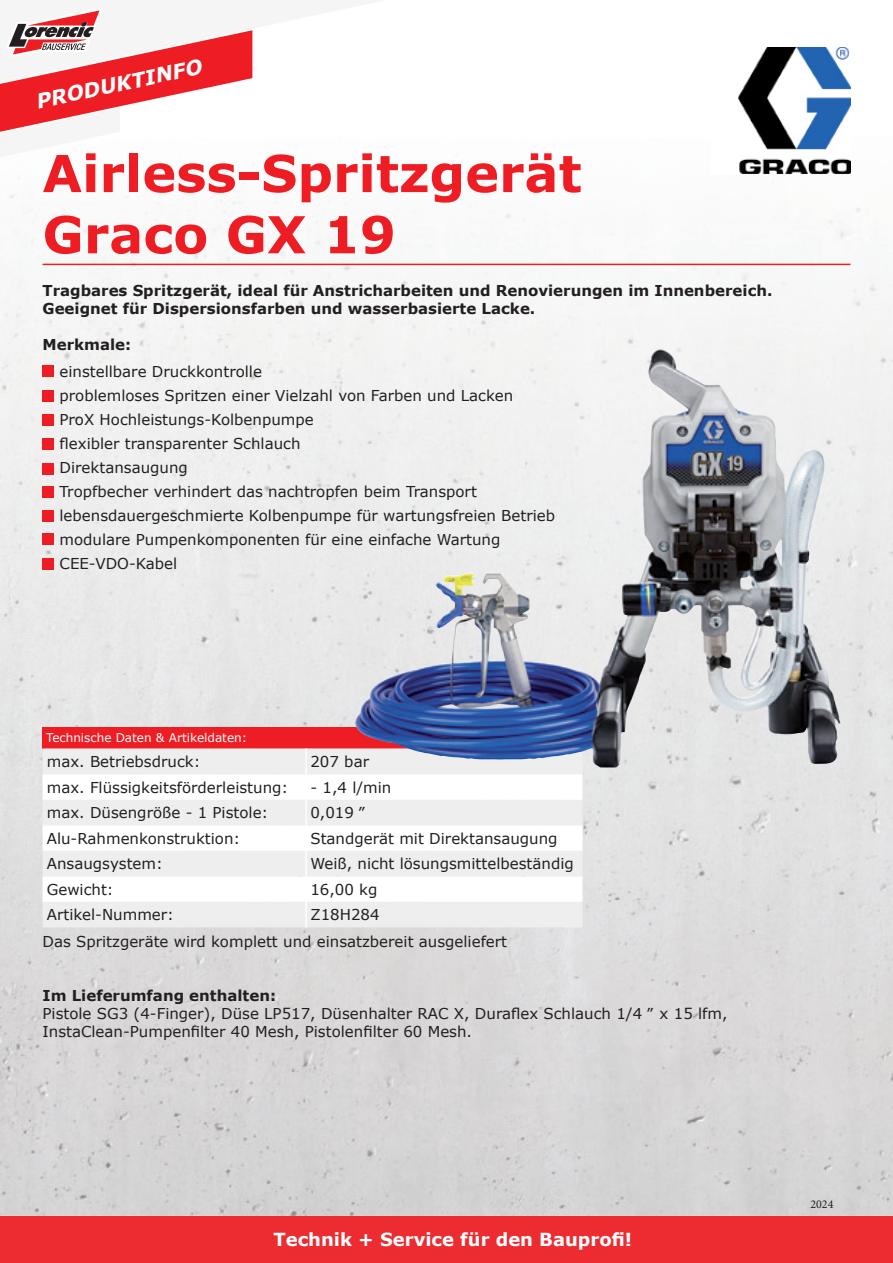
<style>
.page{position:relative;width:893px;height:1263px;background:#fff}
.page>*{position:absolute;margin:0;border:0;box-sizing:border-box;transform-origin:0 0}
.t1{font:700 51px/61.2px "Verdana";color:#ee1d23}
.t2{font:italic 700 20.25px "Verdana";color:#fff}
.t3{font:700 18px "Verdana";color:#fff}
.t4{font:15px "Verdana";color:#231f20}
.t5{font:700 15px/18px "Verdana";color:#231f20}
.t6{font:12px "Verdana";color:#fff}
.t7{font:12px "Minion Pro";color:#231f20}
</style>
<div class="page">
<img style="left:0;top:85px;width:893px;height:1131px">
<div style="left:0;top:1216px;width:893px;height:47px;background:#ec2c30"></div>
<svg style="left:0;top:10px;width:387px;height:147px"></svg>
<hr style="left:43px;top:264px;width:807px;height:1px;background:#ee1d23">
<div style="left:43px;top:366px;width:11px;height:11px;background:#ee1d23"></div>
<div style="left:43px;top:415px;width:11px;height:11px;background:#ee1d23"></div>
<div style="left:43px;top:463px;width:11px;height:12px;background:#ee1d23"></div>
<div style="left:43px;top:486px;width:11px;height:11px;background:#ee1d23"></div>
<div style="left:43px;top:438px;width:11px;height:11px;background:#ee1d23"></div>
<div style="left:43px;top:534px;width:11px;height:11px;background:#ee1d23"></div>
<div style="left:43px;top:510px;width:11px;height:12px;background:#ee1d23"></div>
<div style="left:43px;top:390px;width:11px;height:12px;background:#ee1d23"></div>
<div style="left:43px;top:558px;width:11px;height:12px;background:#ee1d23"></div>
<svg style="left:43px;top:727px;width:540px;height:21px;background:#a53252"></svg>
<svg style="left:43px;top:748px;width:540px;height:179px;background:#e3e4e9"></svg>
<svg style="left:43px;top:774px;width:540px;height:128px"></svg>
<hr style="left:305px;top:748px;width:2px;height:26px;background:#fff">
<hr style="left:305px;top:774px;width:2px;height:26px;background:#fff">
<hr style="left:305px;top:800px;width:2px;height:25px;background:#fff">
<hr style="left:305px;top:825px;width:2px;height:26px;background:#fff">
<hr style="left:305px;top:851px;width:2px;height:25px;background:#fff">
<hr style="left:305px;top:876px;width:2px;height:26px;background:#fff">
<hr style="left:305px;top:902px;width:2px;height:25px;background:#fff">
<img style="left:436px;top:355px;width:252px;height:327px">
<img style="left:712px;top:47px;width:138px;height:127px">
<h2 class="t2" style="left:33px;top:87px;width:171px;rotate:-12deg">PRODUKTINFO</h2>
<h1 class="t1" style="left:43px;top:142px;width:541px">Airless-Spritzgerät<br>Graco GX 19</h1>
<p class="t5" style="left:43px;top:282px;width:731px">Tragbares Spritzgerät, ideal für Anstricharbeiten und Renovierungen im Innenbereich.<br>Geeignet für Dispersionsfarben und wasserbasierte Lacke.</p>
<p class="t5" style="left:43px;top:336px;width:90px">Merkmale:</p>
<p class="t4" style="left:43px;top:362px;width:221px">• einstellbare Druckkontrolle</p>
<p class="t4" style="left:43px;top:386px;width:472px">• problemloses Spritzen einer Vielzahl von Farben und Lacken</p>
<p class="t4" style="left:43px;top:410px;width:273px">• ProX Hochleistungs-Kolbenpumpe</p>
<p class="t4" style="left:43px;top:434px;width:260px">• flexibler transparenter Schlauch</p>
<p class="t4" style="left:43px;top:458px;width:147px">• Direktansaugung</p>
<p class="t4" style="left:43px;top:482px;width:436px">• Tropfbecher verhindert das nachtropfen beim Transport</p>
<p class="t4" style="left:43px;top:506px;width:514px">• lebensdauergeschmierte Kolbenpumpe für wartungsfreien Betrieb</p>
<p class="t4" style="left:43px;top:530px;width:459px">• modulare Pumpenkomponenten für eine einfache Wartung</p>
<p class="t4" style="left:43px;top:554px;width:136px">• CEE-VDO-Kabel</p>
<p class="t6" style="left:46px;top:730px;width:202px">Technische Daten &amp; Artikeldaten:</p>
<p class="t4" style="left:47px;top:751px;width:155px">max. Betriebsdruck:</p>
<p class="t4" style="left:310px;top:751px;width:60px">207 bar</p>
<p class="t4" style="left:47px;top:777px;width:243px">max. Flüssigkeitsförderleistung:</p>
<p class="t4" style="left:310px;top:777px;width:83px">- 1,4 l/min</p>
<p class="t4" style="left:47px;top:802px;width:223px">max. Düsengröße - 1 Pistole:</p>
<p class="t4" style="left:310px;top:802px;width:45px">0,019</p>
<p class="t4" style="left:359px;top:793px;width:8px">„</p>
<p class="t4" style="left:47px;top:828px;width:195px">Alu-Rahmenkonstruktion:</p>
<p class="t4" style="left:310px;top:828px;width:249px">Standgerät mit Direktansaugung</p>
<p class="t4" style="left:47px;top:854px;width:118px">Ansaugsystem:</p>
<p class="t4" style="left:310px;top:854px;width:265px">Weiß, nicht lösungsmittelbeständig</p>
<p class="t4" style="left:47px;top:879px;width:68px">Gewicht:</p>
<p class="t4" style="left:310px;top:879px;width:69px">16,00 kg</p>
<p class="t4" style="left:47px;top:905px;width:129px">Artikel-Nummer:</p>
<p class="t4" style="left:310px;top:905px;width:71px">Z18H284</p>
<p class="t4" style="left:43px;top:932px;width:466px">Das Spritzgeräte wird komplett und einsatzbereit ausgeliefert</p>
<p class="t5" style="left:43px;top:987px;width:235px">Im Lieferumfang enthalten:</p>
<p class="t4" style="left:43px;top:1004px;width:601px">Pistole SG3 (4-Finger), Düse LP517, Düsenhalter RAC X, Duraflex Schlauch 1/4</p>
<p class="t4" style="left:647px;top:995px;width:8px">„</p>
<p class="t4" style="left:660px;top:1004px;width:69px">x 15 lfm,</p>
<p class="t4" style="left:43px;top:1022px;width:431px">InstaClean-Pumpenfilter 40 Mesh, Pistolenfilter 60 Mesh.</p>
<p class="t3" style="left:273px;top:1227px;width:360px">Technik + Service für den Bauprofi!</p>
<p class="t7" style="left:810px;top:1196px;width:25px">2024</p>
</div>
